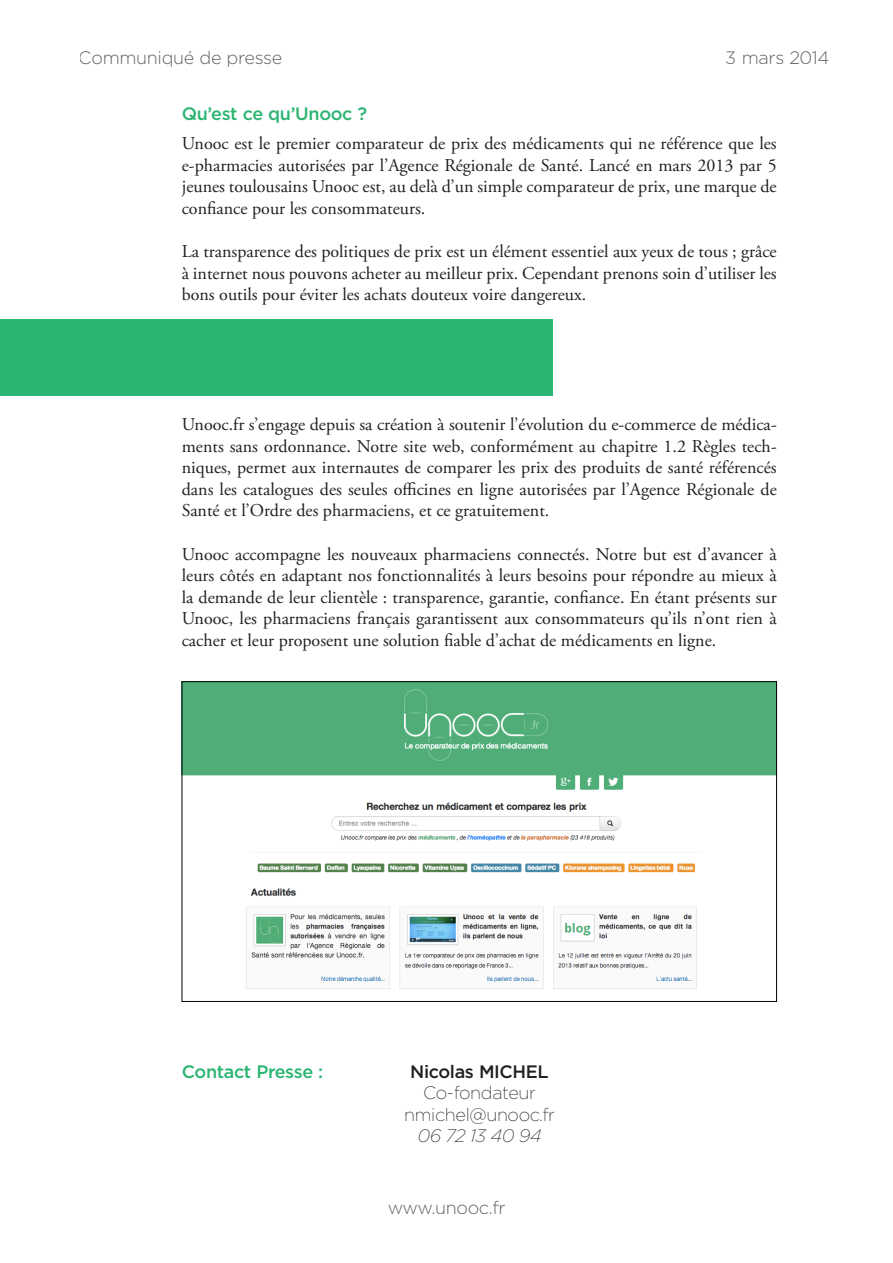
<style>
.page{position:relative;width:893px;height:1263px;background:#fff}
.page>*{position:absolute;margin:0;border:0;box-sizing:border-box;transform-origin:0 0}
.Paragraph_Style_2{font:18px/21.6px "Adobe Garamond Pro";color:#231f20;text-align:justify}
.t1{font:300 18px "Gotham 20";color:#231f20}
.Paragraph_Style_1{font:500 18px "Gotham 20";color:#2bb572}
.Paragraph_Style_2-2{font:200 18px "Gotham 20";color:#231f20}
.Paragraph_Style_2-3{font:500 18px "Gotham 20";color:#231f20}
.Paragraph_Style_2-4{font:italic 200 18px "Gotham 20";color:#231f20}
</style>
<div class="page">
<img style="left:184px;top:683px;width:591px;height:306px">
<div style="left:0;top:319px;width:553px;height:77px;background:#2bb572"></div>
<p class="t1" style="left:79px;top:46px;width:204px">Communiqué de presse</p>
<p class="t1" style="left:726px;top:46px;width:105px">3 mars 2014</p>
<p class="Paragraph_Style_1" style="left:182px;top:101px;width:187px">Qu’est ce qu’Unooc ?</p>
<p class="Paragraph_Style_2" style="left:182px;top:133px;width:596px">Unooc est le premier comparateur de prix des médicaments qui ne référence que les e-pharmacies autorisées par l’Agence Régionale de Santé. Lancé en mars 2013 par 5 jeunes toulousains Unooc est, au delà d’un simple comparateur de prix, une marque de confiance pour les consommateurs.</p>
<p class="Paragraph_Style_2" style="left:182px;top:241px;width:596px">La transparence des politiques de prix est un élément essentiel aux yeux de tous ; grâce à internet nous pouvons acheter au meilleur prix. Cependant prenons soin d’utiliser les bons outils pour éviter les achats douteux voire dangereux.</p>
<p class="Paragraph_Style_2" style="left:182px;top:414px;width:596px">Unooc.fr s’engage depuis sa création à soutenir l’évolution du e-commerce de médica&shy;ments sans ordonnance. Notre site web, conformément au chapitre 1.2 Règles tech&shy;niques, permet aux internautes de comparer les prix des produits de santé référencés dans les catalogues des seules officines en ligne autorisées par l’Agence Régionale de Santé et l’Ordre des pharmaciens, et ce gratuitement.</p>
<p class="Paragraph_Style_2" style="left:182px;top:544px;width:596px">Unooc accompagne les nouveaux pharmaciens connectés. Notre but est d’avancer à leurs côtés en adaptant nos fonctionnalités à leurs besoins pour répondre au mieux à la demande de leur clientèle : transparence, garantie, confiance. En étant présents sur Unooc, les pharmaciens français garantissent aux consommateurs qu’ils n’ont rien à cacher et leur proposent une solution fiable d’achat de médicaments en ligne.</p>
<p class="Paragraph_Style_1" style="left:182px;top:1059px;width:143px">Contact Presse :</p>
<p class="Paragraph_Style_2-3" style="left:410px;top:1059px;width:140px">Nicolas MICHEL</p>
<p class="Paragraph_Style_2-2" style="left:423px;top:1081px;width:114px">Co-fondateur</p>
<p class="Paragraph_Style_2-2" style="left:404px;top:1103px;width:152px">nmichel@unooc.fr</p>
<p class="Paragraph_Style_2-4" style="left:417px;top:1125px;width:125px">06 72 13 40 94</p>
<p class="t1" style="left:388px;top:1196px;width:119px">www.unooc.fr</p>
</div>
